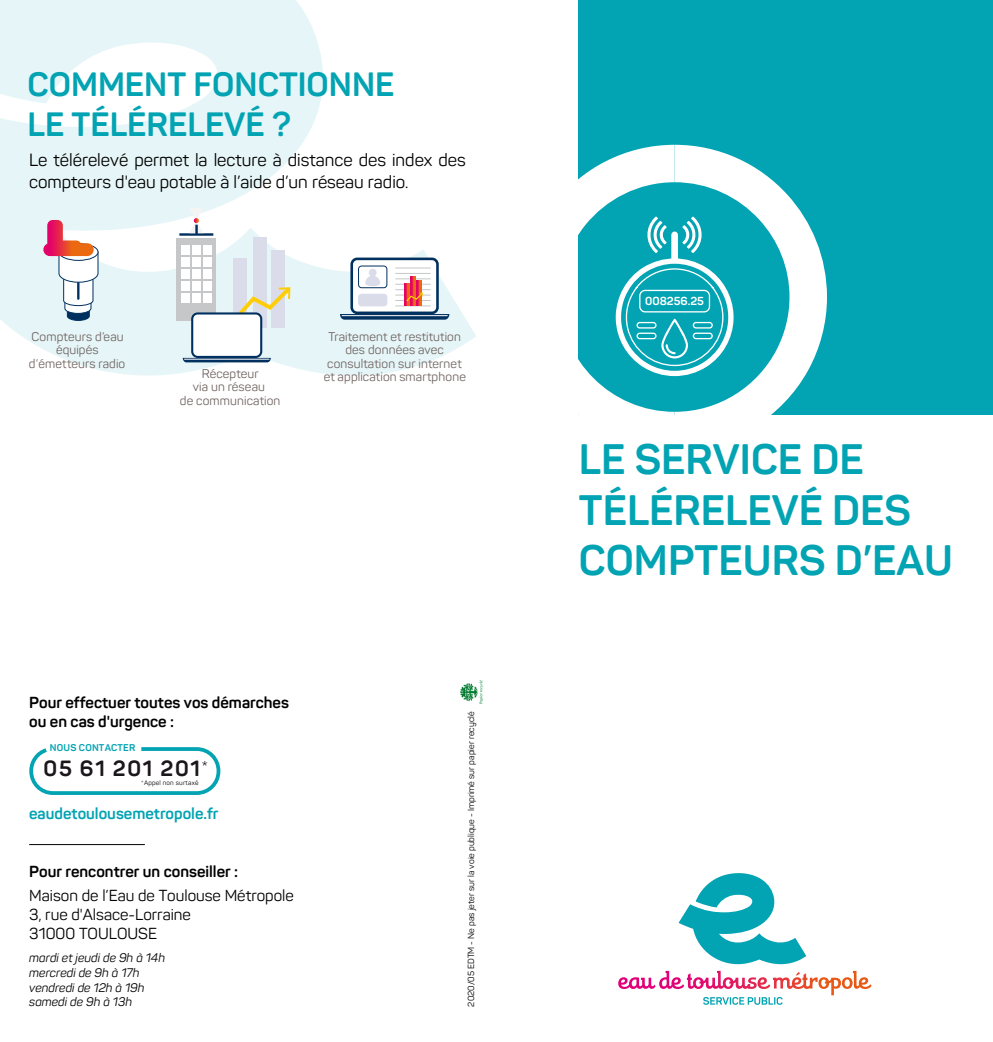
<style>
.page{position:relative;width:993px;height:1042px;background:#fff}
.page>*{position:absolute;margin:0;border:0;box-sizing:border-box;transform-origin:0 0}
.t1{font:700 42px/50.4px "Panton";color:#02a3b2}
.t2{font:700 33.25px/39.9px "Panton";color:#02a3b2}
.t3{font:700 21.7px "Panton";letter-spacing:.075em;color:#1a161a}
.t4{font:17.5px/22.8px "Panton";color:#000}
.t5{font:700 15.75px/18.9px "Panton";color:#000}
.t6{font:15.75px/18.9px "Panton";color:#000}
.t7{font:700 15.75px "Panton";color:#02a3b2}
.t8{font:12.42px/13.5px "Panton";letter-spacing:.01em;color:#6f6461;text-align:center}
.t9{font:italic 12.25px/14.7px "Panton";color:#000}
.t10{font:700 11.38px "Panton";color:#fff}
.t11{font:700 9.62px "Panton";letter-spacing:.02em;color:#02a3b2}
.t12{font:8.75px "Panton";color:#000}
.t13{font:6.48px "Panton";letter-spacing:.035em;color:#000}
.s1{font-weight:400;font-size:17.85px}
</style>
<div class="page">
<hr style="left:29px;top:844px;width:116px;height:1px;background:#000">
<div style="left:578px;top:0;width:414px;height:414px;background:#02a3b2"></div>
<svg style="left:578px;top:145px;width:96px;height:270px"></svg>
<svg style="left:674px;top:145px;width:152px;height:270px"></svg>
<svg style="left:0;top:0;width:476px;height:376px;fill:#e6f5f7"></svg>
<svg style="left:678px;top:873px;width:128px;height:91px"></svg>
<svg style="left:618px;top:971px;width:253px;height:34px"></svg>
<svg style="left:29px;top:747px;width:192px;height:48px"></svg>
<img style="left:460px;top:680px;width:23px;height:24px">
<svg style="left:43px;top:220px;width:56px;height:101px"></svg>
<div style="left:351px;top:259px;width:86px;height:54px;background:#fff;border-radius:5px"></div>
<div style="left:350px;top:258px;width:88px;height:56px;border:3px solid #00305f;border-radius:5px"></div>
<svg style="left:340px;top:314px;width:109px;height:6px"></svg>
<hr style="left:342px;top:315px;width:105px;height:1px;background:#fff">
<div style="left:358px;top:294px;width:29px;height:12px;background:#dadde9;border-radius:3px"></div>
<div style="left:358px;top:294px;width:29px;height:12px;border:1px solid #dadde9;border-radius:3px"></div>
<div style="left:358px;top:266px;width:29px;height:22px;border:1px solid #00305f;border-radius:3px"></div>
<div style="left:368px;top:269px;width:8px;height:7px;background:#dadde9;border-radius:50%"></div>
<svg style="left:365px;top:276px;width:15px;height:11px"></svg>
<hr style="left:395px;top:306px;width:35px;height:1px;background:#c6c7c8">
<hr style="left:395px;top:300px;width:35px;height:1px;background:#c6c7c8">
<hr style="left:395px;top:295px;width:35px;height:1px;background:#c6c7c8">
<hr style="left:395px;top:289px;width:35px;height:1px;background:#c6c7c8">
<hr style="left:395px;top:284px;width:35px;height:1px;background:#c6c7c8">
<hr style="left:395px;top:278px;width:35px;height:1px;background:#c6c7c8">
<hr style="left:395px;top:273px;width:35px;height:1px;background:#c6c7c8">
<hr style="left:395px;top:268px;width:35px;height:1px;background:#c6c7c8">
<svg style="left:404px;top:283px;width:5px;height:23px"></svg>
<svg style="left:416px;top:281px;width:5px;height:25px"></svg>
<svg style="left:411px;top:277px;width:4px;height:29px"></svg>
<svg style="left:405px;top:291px;width:19px;height:12px"></svg>
<div style="left:176px;top:238px;width:40px;height:82px;background:#c6c7c8"></div>
<div style="left:181px;top:245px;width:8px;height:10px;background:#fff"></div>
<div style="left:192px;top:245px;width:8px;height:10px;background:#fff"></div>
<div style="left:203px;top:245px;width:8px;height:10px;background:#fff"></div>
<div style="left:181px;top:257px;width:8px;height:10px;background:#fff"></div>
<div style="left:192px;top:257px;width:8px;height:10px;background:#fff"></div>
<div style="left:203px;top:257px;width:8px;height:10px;background:#fff"></div>
<div style="left:181px;top:269px;width:8px;height:10px;background:#fff"></div>
<div style="left:192px;top:269px;width:8px;height:10px;background:#fff"></div>
<div style="left:203px;top:269px;width:8px;height:10px;background:#fff"></div>
<div style="left:181px;top:281px;width:8px;height:10px;background:#fff"></div>
<div style="left:192px;top:281px;width:8px;height:10px;background:#fff"></div>
<div style="left:203px;top:281px;width:8px;height:10px;background:#fff"></div>
<div style="left:181px;top:293px;width:8px;height:10px;background:#fff"></div>
<div style="left:192px;top:293px;width:8px;height:10px;background:#fff"></div>
<div style="left:203px;top:293px;width:8px;height:10px;background:#fff"></div>
<hr style="left:179px;top:233px;width:34px;height:3px;background:#00305f">
<div style="left:233px;top:258px;width:14px;height:70px;background:#dadde9"></div>
<div style="left:271px;top:250px;width:13px;height:78px;background:#dadde9"></div>
<div style="left:253px;top:238px;width:13px;height:90px;background:#dadde9"></div>
<svg style="left:239px;top:283px;width:55px;height:36px"></svg>
<div style="left:192px;top:313px;width:69px;height:44px;background:#fff;border-radius:5px"></div>
<div style="left:191px;top:312px;width:71px;height:46px;border:2px solid #00305f;border-radius:5px"></div>
<svg style="left:183px;top:358px;width:88px;height:4px"></svg>
<hr style="left:184px;top:359px;width:85px;height:1px;background:#fff">
<svg style="left:184px;top:208px;width:24px;height:26px"></svg>
<svg style="left:615px;top:216px;width:118px;height:160px"></svg>
<h2 class="t2" style="left:27px;top:64px;width:368px">COMMENT FONCTIONNE<br>LE TÉLÉRELEVÉ ?</h2>
<h3 class="t4" style="left:29px;top:148px;width:438px">Le télérelevé permet la lecture à distance des index des compteurs d'eau potable à l’aide d’un réseau radio.</h3>
<p class="t8" style="left:29px;top:330px;width:98px">Compteurs d’eau équipés d’émetteurs radio</p>
<p class="t8" style="left:327px;top:330px;width:136px">Traitement et restitution des données avec consultation sur internet</p>
<p class="t8" style="left:202px;top:367px;width:59px">Récepteur</p>
<p class="t8" style="left:324px;top:370px;width:143px">et application smartphone</p>
<p class="t8" style="left:180px;top:380px;width:102px">via un réseau<br>de communication</p>
<p class="t5" style="left:29px;top:693px;width:261px">Pour effectuer toutes vos démarches ou en cas d'urgence :</p>
<p class="t11" style="left:50px;top:741px;width:87px">NOUS CONTACTER</p>
<h3 class="t3" style="left:44px;top:755px;width:166px">05 61 201 201<span class="s1">*</span></h3>
<p class="t13" style="left:141px;top:778px;width:59px">*Appel non surtaxé</p>
<p class="t7" style="left:29px;top:804px;width:191px">eaudetoulousemetropole.fr</p>
<p class="t5" style="left:29px;top:861px;width:210px">Pour rencontrer un conseiller :</p>
<p class="t6" style="left:29px;top:886px;width:266px">Maison de l’Eau de Toulouse Métropole<br>3, rue d'Alsace-Lorraine<br>31000 TOULOUSE</p>
<p class="t9" style="left:29px;top:950px;width:137px">mardi et jeudi de 9h à 14h mercredi de 9h à 17h vendredi de 12h à 19h samedi de 9h à 13h</p>
<p class="t12" style="left:465px;top:1006px;width:297px;rotate:-90deg">2020/05 EDTM - Ne pas jeter sur la voie publique - Imprimé sur papier recyclé</p>
<p class="t10" style="left:645px;top:294px;width:60px">008256.25</p>
<h1 class="t1" style="left:578px;top:434px;width:375px">LE SERVICE DE<br>TÉLÉRELEVÉ DES<br>COMPTEURS D’EAU</h1>
</div>
